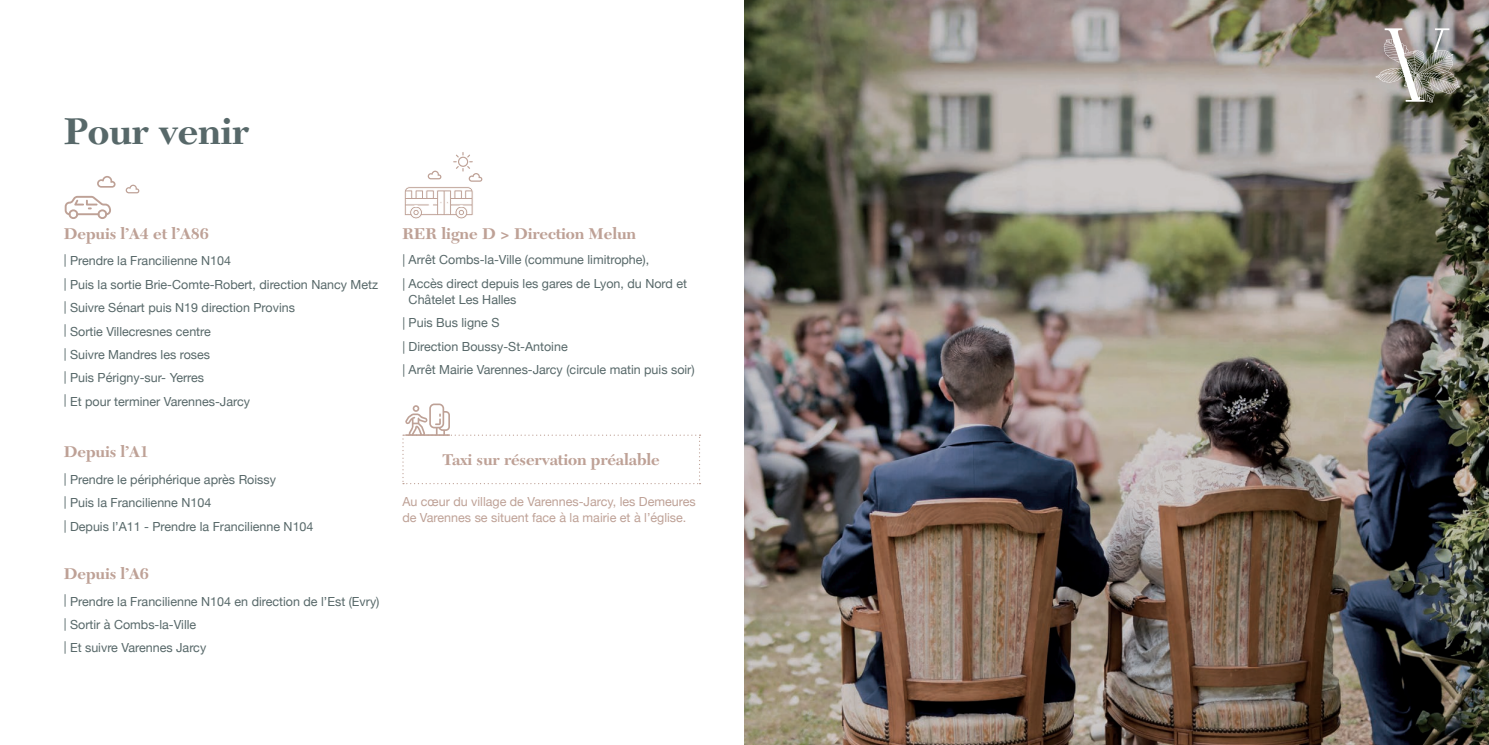
<style>
.page{position:relative;width:1489px;height:745px;background:#fff}
.page>*{position:absolute;margin:0;border:0;box-sizing:border-box;transform-origin:0 0}
.t1{font:700 38.75px "New Caledonia LT Std";letter-spacing:-.01em;color:#576869}
.t2{font:700 16.25px "New Caledonia LT Std";letter-spacing:-.01em;color:#bea196}
.t3{font:12.5px/23.4px "Helvetica Neue";color:#576869}
.t4{font:12.5px/16.2px "Helvetica Neue";color:#bea196}
</style>
<div class="page">
<img style="left:744px;top:0;width:744px;height:744px">
<svg style="left:402px;top:403px;width:298px;height:81px"></svg>
<svg style="left:404px;top:152px;width:78px;height:67px"></svg>
<svg style="left:65px;top:196px;width:46px;height:23px"></svg>
<svg style="left:97px;top:176px;width:18px;height:11px"></svg>
<svg style="left:126px;top:184px;width:13px;height:9px"></svg>
<svg style="left:1375px;top:28px;width:84px;height:74px;background:#9f9c96"></svg>
<h1 class="t1" style="left:64px;top:108px;width:187px">Pour venir</h1>
<h2 class="t2" style="left:64px;top:223px;width:146px">Depuis l’A4 et l’A86</h2>
<p class="t3" style="left:64px;top:250px;width:316px">| Prendre la Francilienne N104<br>| Puis la sortie Brie-Comte-Robert, direction Nancy Metz | Suivre Sénart puis N19 direction Provins<br>| Sortie Villecresnes centre<br>| Suivre Mandres les roses<br>| Puis Périgny-sur- Yerres<br>| Et pour terminer Varennes-Jarcy</p>
<h2 class="t2" style="left:64px;top:442px;width:87px">Depuis l’A1</h2>
<p class="t3" style="left:64px;top:468px;width:251px">| Prendre le périphérique après Roissy<br>| Puis la Francilienne N104<br>| Depuis l’A11 - Prendre la Francilienne N104</p>
<h2 class="t2" style="left:64px;top:563px;width:87px">Depuis l’A6</h2>
<p class="t3" style="left:64px;top:590px;width:317px">| Prendre la Francilienne N104 en direction de l’Est (Evry) | Sortir à Combs-la-Ville<br>| Et suivre Varennes Jarcy</p>
<h2 class="t2" style="left:402px;top:223px;width:235px">RER ligne D &gt; Direction Melun</h2>
<p class="t3" style="left:402px;top:248px;width:286px">| Arrêt Combs-la-Ville (commune limitrophe),<br>| Accès direct depuis les gares de Lyon, du Nord et</p>
<p class="t3" style="left:402px;top:288px;width:294px;text-indent:6px">Châtelet Les Halles<br>| Puis Bus ligne S<br>| Direction Boussy-St-Antoine<br>| Arrêt Mairie Varennes-Jarcy (circule matin puis soir)</p>
<h2 class="t2" style="left:442px;top:449px;width:219px">Taxi sur réservation préalable</h2>
<p class="t4" style="left:402px;top:493px;width:295px">Au cœur du village de Varennes-Jarcy, les Demeures de Varennes se situent face à la mairie et à l’église.</p>
</div>
